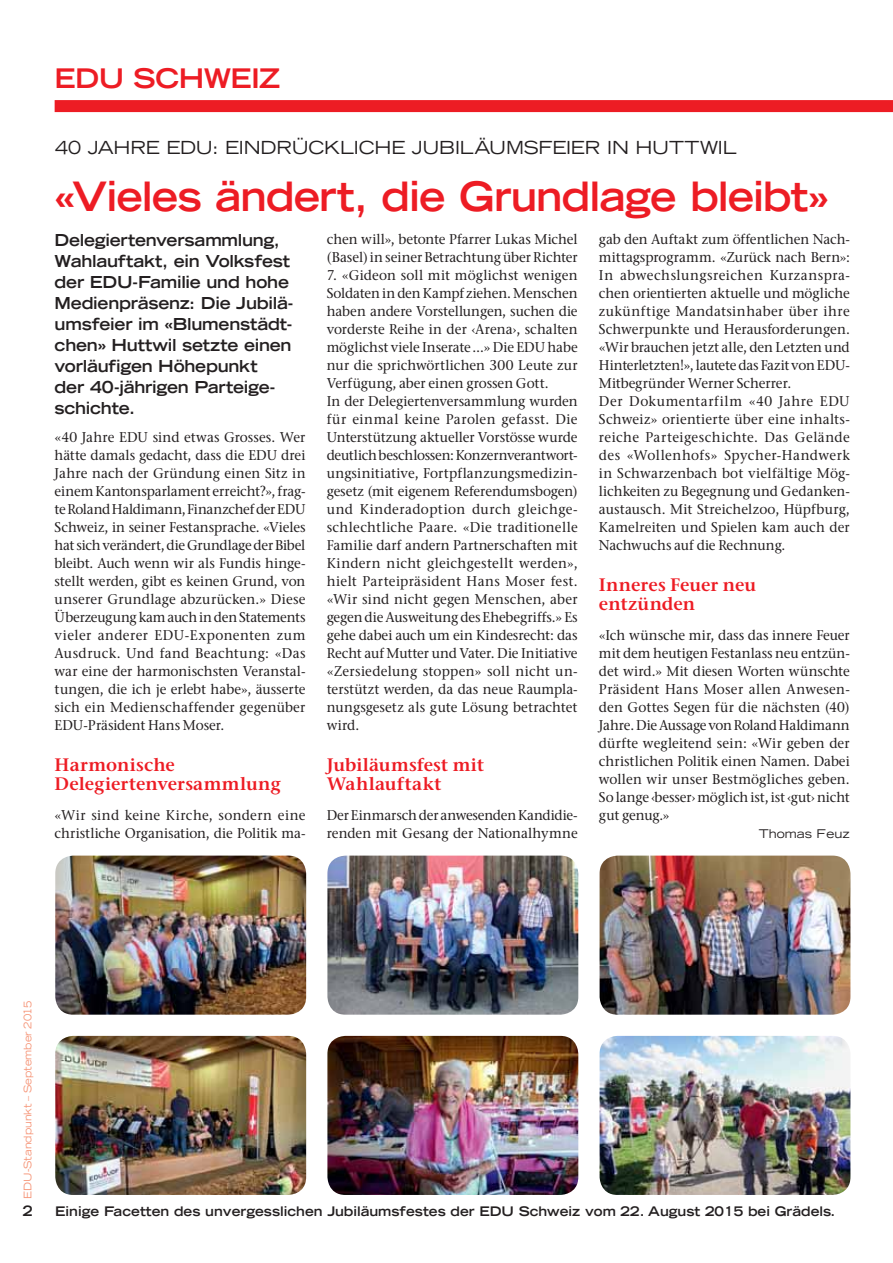
<style>
.page{position:relative;width:893px;height:1263px;background:#fff}
.page>*{position:absolute;margin:0;border:0;box-sizing:border-box;transform-origin:0 0}
.t1{font:700 expanded 40.5px "Trade Gothic LT Std";letter-spacing:-.025em;color:#ed1c24}
.t2{font:700 expanded 27px "Trade Gothic LT Std";letter-spacing:-.02em;color:#ed1c24}
.t3{font:600 18px/19.5px "Stone Ser ITC Std";letter-spacing:.005em;color:#ed1c24}
.t4{font:expanded 18px "Trade Gothic LT Std";letter-spacing:-.01em;color:#231f20}
.t5{font:700 expanded 16.5px/21px "Trade Gothic LT Std";letter-spacing:-.015em;color:#231f20}
.t6{font:700 expanded 14.25px "Trade Gothic LT Std";color:#231f20;scale:.96 1}
.t7{font:500 14.1px/18px "Stone Ser ITC Std";letter-spacing:.005em;color:#231f20;scale:.96 1}
.t8{font:700 expanded 13.2px "Trade Gothic LT Std";color:#231f20}
.t9{font:expanded 12px "Trade Gothic LT Std";color:#231f20}
.t10{font:expanded 10.5px "Trade Gothic LT Std";letter-spacing:-.005em;color:#f69679;scale:.96 1}
</style>
<div class="page">
<div style="left:55px;top:100px;width:838px;height:12px;background:#ed1c24"></div>
<img style="left:55px;top:855px;width:251px;height:160px;border-radius:18px">
<img style="left:327px;top:855px;width:251px;height:160px;border-radius:18px">
<img style="left:600px;top:855px;width:250px;height:160px;border-radius:18px">
<img style="left:55px;top:1036px;width:251px;height:159px;border-radius:18px">
<img style="left:327px;top:1036px;width:251px;height:159px;border-radius:18px">
<img style="left:600px;top:1036px;width:250px;height:159px;border-radius:18px">
<h2 class="t2" style="left:55px;top:65px;width:227px">EDU SCHWEIZ</h2>
<p class="t4" style="left:55px;top:139px;width:683px">40 JAHRE EDU: EINDRÜCKLICHE JUBILÄUMSFEIER IN HUTTWIL</p>
<h1 class="t1" style="left:55px;top:177px;width:775px">«Vieles ändert, die Grundlage bleibt»</h1>
<p class="t5" style="left:55px;top:231px;width:240px">Delegiertenversammlung,<br>Wahlauftakt, ein Volksfest der EDU-Familie und hohe<br>Medienpräsenz: Die Jubilä&shy;umsfeier im «Blumenstädt&shy;chen» Huttwil setzte einen vorläufigen Höhepunkt<br>der 40-jährigen Parteige&shy;schichte.</p>
<p class="t7" style="left:55px;top:430px;width:263px;text-align:justify">«40 Jahre EDU sind etwas Grosses. Wer hätte damals gedacht, dass die EDU drei Jahre nach der Gründung einen Sitz in einem Kantonsparlament erreicht?», frag&shy;te Roland Haldimann, Finanzchef der EDU Schweiz, in seiner Festansprache. «Vieles hat sich verändert, die Grundlage der Bibel bleibt. Auch wenn wir als Fundis hinge&shy;stellt werden, gibt es keinen Grund, von unserer Grundlage abzurücken.» Diese Überzeugung kam auch in den Statements vieler anderer EDU-Exponenten zum Ausdruck. Und fand Beachtung: «Das war eine der harmonischsten Veranstal&shy;tungen, die ich je erlebt habe», äusserte sich ein Medienschaffender gegenüber EDU-Präsident Hans Moser.</p>
<p class="t3" style="left:55px;top:756px;width:228px">Harmonische<br>Delegiertenversammlung</p>
<p class="t7" style="left:55px;top:808px;width:263px">«Wir sind keine Kirche, sondern eine christliche Organisation, die Politik ma-</p>
<p class="t7" style="left:599px;top:232px;width:263px">gab den Auftakt zum öffentlichen Nach&shy;mittagsprogramm. «Zurück nach Bern»:<br>In abwechslungsreichen Kurzanspra&shy;chen orientierten aktuelle und mögliche zukünftige Mandatsinhaber über ihre Schwerpunkte und Herausforderungen. «Wir brauchen jetzt alle, den Letzten und Hinterletzten!», lautete das Fazit von EDU-Mitbegründer Werner Scherrer.<br>Der Dokumentarfilm «40 Jahre EDU Schweiz» orientierte über eine inhalts&shy;reiche Parteigeschichte. Das Gelände des «Wollenhofs» Spycher-Handwerk in Schwarzenbach bot vielfältige Mög&shy;lichkeiten zu Begegnung und Gedanken&shy;austausch. Mit Streichelzoo, Hüpfburg, Kamelreiten und Spielen kam auch der Nachwuchs auf die Rechnung.</p>
<p class="t3" style="left:599px;top:576px;width:159px">Inneres Feuer neu entzünden</p>
<p class="t7" style="left:599px;top:628px;width:263px;text-align:justify">«Ich wünsche mir, dass das innere Feuer mit dem heutigen Festanlass neu entzün&shy;det wird.» Mit diesen Worten wünschte Präsident Hans Moser allen Anwesen&shy;den Gottes Segen für die nächsten (40)<br>Jahre. Die Aussage von Roland Haldimann dürfte wegleitend sein: «Wir geben der christlichen Politik einen Namen. Dabei wollen wir unser Bestmögliches geben.<br>So lange ‹besser› möglich ist, ist ‹gut› nicht gut genug.»</p>
<p class="t9" style="left:759px;top:828px;width:92px">Thomas Feuz</p>
<p class="t7" style="left:327px;top:232px;width:263px">chen will», betonte Pfarrer Lukas Michel (Basel) in seiner Betrachtung über Richter</p>
<p class="t7" style="left:327px;top:268px;width:263px">7. «Gideon soll mit möglichst wenigen Soldaten in den Kampf ziehen. Menschen haben andere Vorstellungen, suchen die vorderste Reihe in der ‹Arena›, schalten möglichst viele Inserate …» Die EDU habe nur die sprichwörtlichen 300 Leute zur Verfügung, aber einen grossen Gott.<br>In der Delegiertenversammlung wurden für einmal keine Parolen gefasst. Die Unterstützung aktueller Vorstösse wurde deutlich beschlossen: Konzernverantwort&shy;ungsinitiative, Fortpflanzungsmedizin&shy;gesetz (mit eigenem Referendumsbogen) und Kinderadoption durch gleichge&shy;schlechtliche Paare. «Die traditionelle Familie darf andern Partnerschaften mit Kindern nicht gleichgestellt werden», hielt Parteipräsident Hans Moser fest. «Wir sind nicht gegen Menschen, aber gegen die Ausweitung des Ehebegriffs.» Es gehe dabei auch um ein Kindesrecht: das Recht auf Mutter und Vater. Die Initiative «Zersiedelung stoppen» soll nicht un&shy;terstützt werden, da das neue Raumpla&shy;nungsgesetz als gute Lösung betrachtet wird.</p>
<p class="t3" style="left:327px;top:756px;width:159px">Jubiläumsfest mit<br>Wahlauftakt</p>
<p class="t7" style="left:327px;top:808px;width:263px">Der Einmarsch der anwesenden Kandidie&shy;renden mit Gesang der Nationalhymne</p>
<p class="t10" style="left:23px;top:1199px;width:208px;rotate:-90deg">EDU-Standpunkt – September 2015</p>
<p class="t6" style="left:23px;top:1204px;width:12px">2</p>
<p class="t8" style="left:55px;top:1205px;width:781px">Einige Facetten des unvergesslichen Jubiläumsfestes der EDU Schweiz vom 22. August 2015 bei Grädels.</p>
</div>
